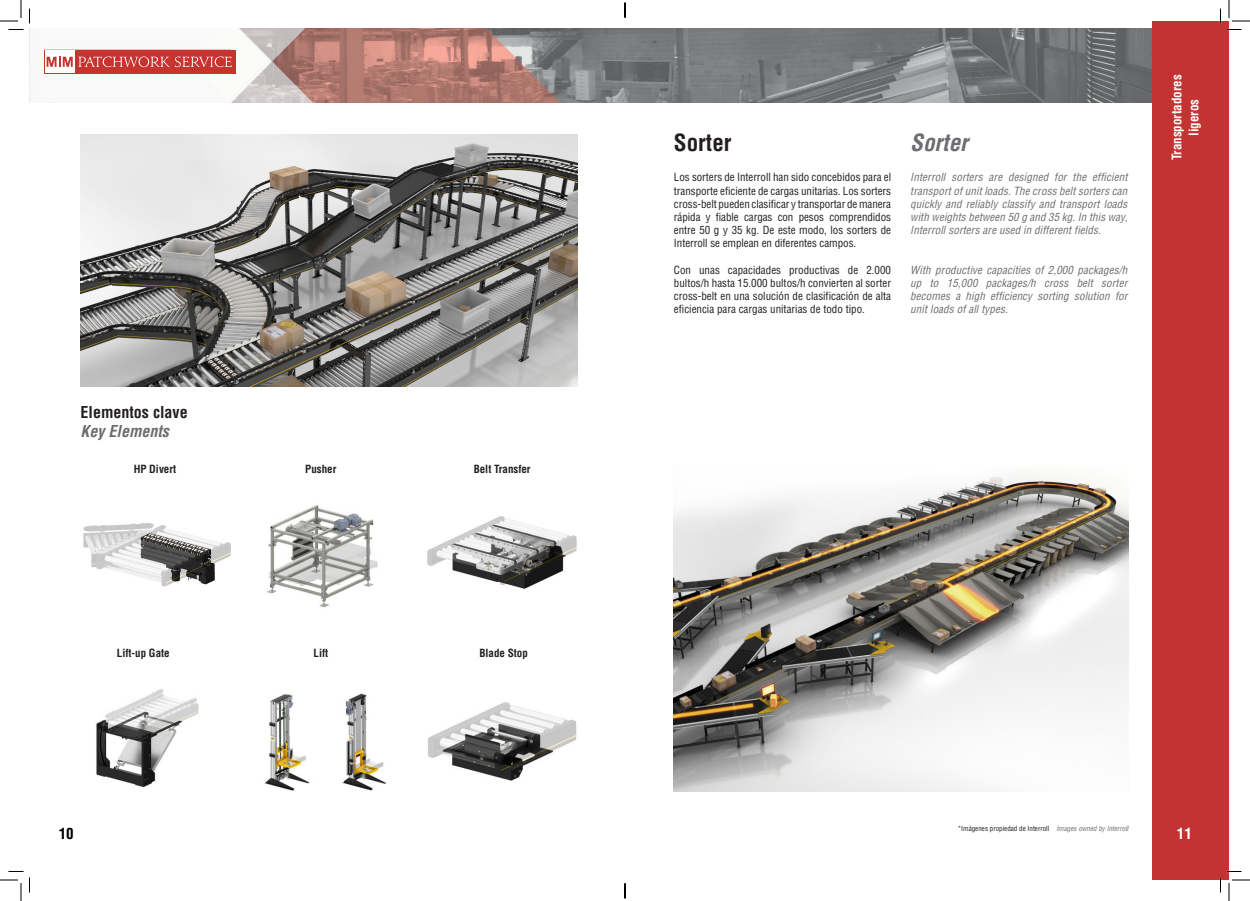
<style>
.page{position:relative;width:1250px;height:901px;background:#fff}
.page>*{position:absolute;margin:0;border:0;box-sizing:border-box;transform-origin:0 0}
.t1{font:700 condensed 23px "Helvetica LT Std";color:#231f20}
.t2{font:italic 700 condensed 23px "Helvetica LT Std";color:#6c6d70}
.t3{font:700 condensed 16px/19.2px "Helvetica LT Std";color:#231f20}
.t4{font:700 condensed 15px "Helvetica LT Std";color:#000}
.t5{font:700 condensed 15px "Helvetica LT Std";color:#fff}
.t6{font:700 condensed 13px/17px "Helvetica LT Std";color:#fff;text-align:center}
.t7{font:condensed 11px/13.2px "Helvetica LT Std";color:#231f20;text-align:justify}
.t8{font:italic condensed 11px/13.2px "Helvetica LT Std";letter-spacing:.01em;color:#6c6d70;text-align:justify}
.t9{font:700 condensed 11px "Helvetica LT Std";color:#231f20}
.t10{font:condensed 7px "Helvetica LT Std";color:#231f20}
.s1{font-style:italic;color:#6c6d70}
</style>
<div class="page">
<img style="left:44px;top:29px;width:1108px;height:73px">
<div style="left:44px;top:50px;width:192px;height:23px;background:#c7332e"></div>
<div style="left:45px;top:51px;width:29px;height:22px;background:#fff"></div>
<svg style="left:47px;top:56px;width:185px;height:11px"></svg>
<img style="left:80px;top:135px;width:497px;height:251px">
<img style="left:264px;top:694px;width:46px;height:97px">
<img style="left:342px;top:693px;width:45px;height:98px">
<img style="left:83px;top:523px;width:148px;height:64px">
<img style="left:427px;top:516px;width:150px;height:73px">
<img style="left:267px;top:505px;width:111px;height:103px">
<img style="left:96px;top:689px;width:103px;height:98px">
<img style="left:428px;top:702px;width:149px;height:79px">
<div style="left:1152px;top:21px;width:77px;height:859px;background:#c23332"></div>
<img style="left:674px;top:475px;width:454px;height:316px">
<svg style="left:0;top:0;width:30px;height:30px"></svg>
<svg style="left:0;top:871px;width:30px;height:30px"></svg>
<svg style="left:1219px;top:0;width:31px;height:30px"></svg>
<svg style="left:1219px;top:871px;width:31px;height:30px"></svg>
<svg style="left:624px;top:3px;width:2px;height:15px"></svg>
<svg style="left:624px;top:883px;width:2px;height:15px"></svg>
<p class="t3" style="left:81px;top:402px;width:109px">Elementos clave<br><span class="s1">Key Elements</span></p>
<p class="t9" style="left:134px;top:462px;width:44px">HP Divert</p>
<p class="t9" style="left:305px;top:462px;width:33px">Pusher</p>
<p class="t9" style="left:474px;top:462px;width:58px">Belt Transfer</p>
<p class="t9" style="left:117px;top:646px;width:54px">Lift-up Gate</p>
<p class="t9" style="left:479px;top:646px;width:50px">Blade Stop</p>
<p class="t9" style="left:313px;top:646px;width:16px">Lift</p>
<p class="t4" style="left:59px;top:824px;width:16px">10</p>
<p class="t1" style="left:674px;top:128px;width:59px">Sorter</p>
<p class="t2" style="left:910px;top:128px;width:59px">Sorter</p>
<p class="t7" style="left:674px;top:171px;width:219px">Los sorters de Interroll han sido concebidos para el transporte eficiente de cargas unitarias. Los sorters cross-belt pueden clasificar y transportar de manera rápida y fiable cargas con pesos comprendidos entre 50 g y 35 kg. De este modo, los sorters de Interroll se emplean en diferentes campos.</p>
<p class="t7" style="left:674px;top:263px;width:219px">Con unas capacidades productivas de 2.000 bultos/h hasta 15.000 bultos/h convierten al sorter cross-belt en una solución de clasificación de alta eficiencia para cargas unitarias de todo tipo.</p>
<p class="t8" style="left:910px;top:171px;width:219px">Interroll sorters are designed for the efficient transport of unit loads. The cross belt sorters can quickly and reliably classify and transport loads with weights between 50 g and 35 kg. In this way, Interroll sorters are used in different fields.</p>
<p class="t8" style="left:910px;top:263px;width:219px">With productive capacities of 2,000 packages/h up to 15,000 packages/h cross belt sorter becomes a high efficiency sorting solution for unit loads of all types.</p>
<p class="t6" style="left:1168px;top:160px;width:87px;rotate:-90deg">Transportadores ligeros</p>
<p class="t10" style="left:957px;top:824px;width:172px">*Imágenes propiedad de Interroll <span class="s1">Images owned by Interroll</span></p>
<p class="t5" style="left:1177px;top:824px;width:16px">11</p>
</div>
